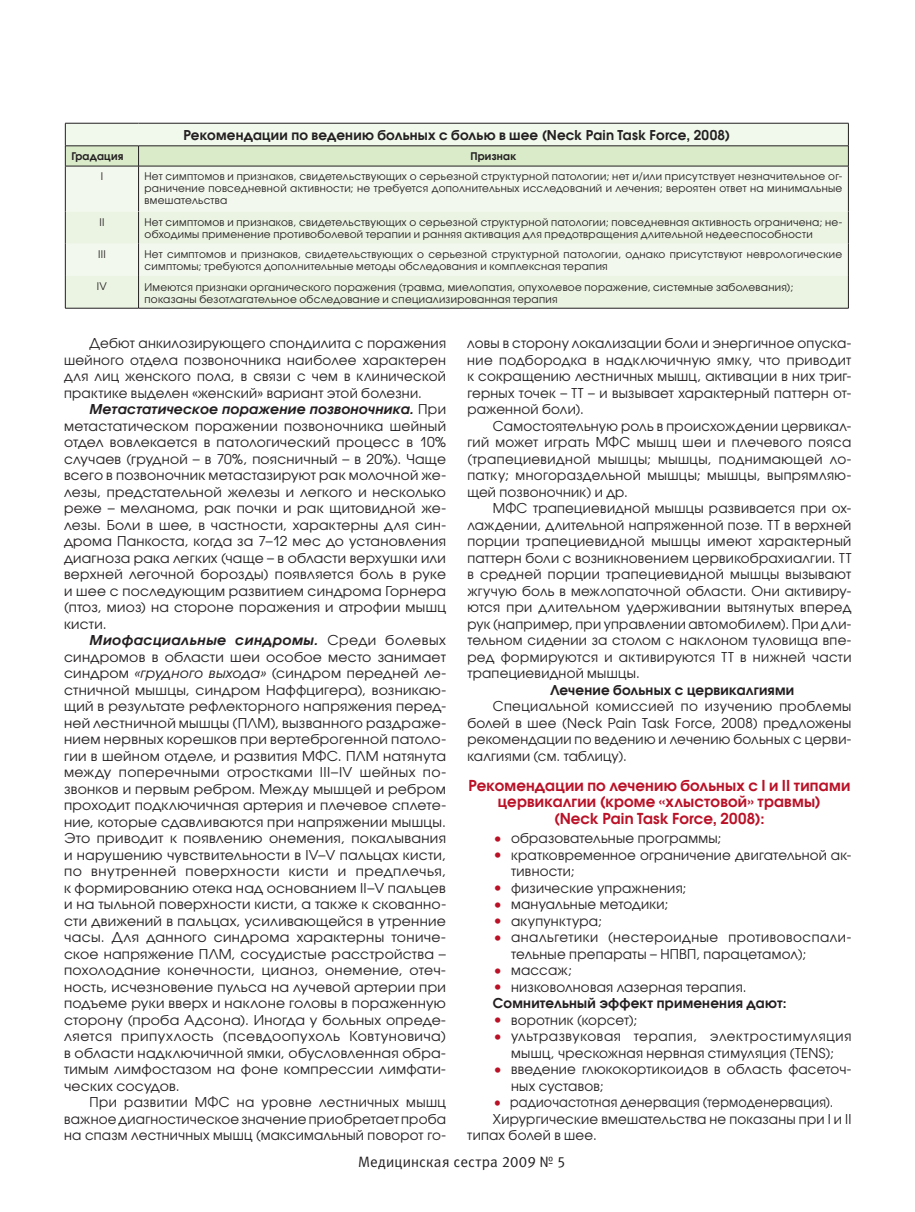
<style>
.page{position:relative;width:915px;height:1212px;background:#fff}
.page>*{position:absolute;margin:0;border:0;box-sizing:border-box;transform-origin:0 0}
.t1{font:600 15px/16.5px "Avant Garde Gothic C";letter-spacing:.01em;color:#ba1127;text-align:center}
.t2{font:15px "Meta C";letter-spacing:.01em;color:#231f20}
.t3{font:13.5px/16.5px "Avant Garde Gothic C";letter-spacing:.015em;color:#231f20;text-align:justify}
.t4{font:13.5px/16.5px "Avant Garde Gothic C";letter-spacing:.015em;color:#231f20;text-align:justify;scale:1.04 1}
.t5{font:600 13.5px/16.5px "Avant Garde Gothic C";letter-spacing:.015em;color:#231f20}
.t6{font:13.5px "Avant Garde Gothic C";letter-spacing:.015em;color:#231f20;scale:.94 1}
.t7{font:10.5px/12px "Avant Garde Gothic C";letter-spacing:.025em;color:#231f20}
.t8{font:600 10.5px "Avant Garde Gothic C";letter-spacing:.025em;color:#231f20}
.s1{font-weight:600;font-style:italic}
.s2{font-style:italic}
.s3{font-size:16.5px;color:#ba1127}
.s4{font-weight:400;font-size:16.5px;color:#ba1127}
.s5{font-weight:400}
</style>
<div class="page">
<div style="left:66px;top:167px;width:781px;height:44px;background:#f2f8ed"></div>
<svg style="left:66px;top:211px;width:781px;height:97px;background:#ecf4e5"></svg>
<hr style="left:65px;top:166px;width:1px;height:45px;background:#231f20">
<hr style="left:138px;top:166px;width:1px;height:45px;background:#231f20">
<hr style="left:847px;top:166px;width:1px;height:45px;background:#231f20">
<hr style="left:65px;top:211px;width:1px;height:33px;background:#231f20">
<hr style="left:138px;top:212px;width:1px;height:32px;background:#231f20">
<hr style="left:847px;top:211px;width:1px;height:33px;background:#231f20">
<hr style="left:65px;top:244px;width:1px;height:32px;background:#231f20">
<hr style="left:138px;top:244px;width:1px;height:32px;background:#231f20">
<hr style="left:847px;top:244px;width:1px;height:32px;background:#231f20">
<hr style="left:65px;top:276px;width:1px;height:32px;background:#231f20">
<hr style="left:138px;top:276px;width:1px;height:32px;background:#231f20">
<hr style="left:847px;top:276px;width:1px;height:32px;background:#231f20">
<hr style="left:65px;top:308px;width:73px;height:1px;background:#231f20">
<hr style="left:138px;top:308px;width:710px;height:1px;background:#231f20">
<svg style="left:65px;top:123px;width:783px;height:43px;background:#dbe6d2"></svg>
<hr style="left:65px;top:166px;width:73px;height:1px;background:#231f20">
<hr style="left:138px;top:166px;width:710px;height:1px;background:#231f20">
<p class="t5" style="left:183px;top:126px;width:548px">Рекомендации по ведению больных с болью в шее (Neck Pain Task Force, 2008)</p>
<p class="t8" style="left:71px;top:150px;width:54px">Градация</p>
<p class="t8" style="left:470px;top:150px;width:48px">Признак</p>
<p class="t7" style="left:101px;top:170px;width:4px">I</p>
<p class="t7" style="left:144px;top:170px;width:699px;text-align:justify">Нет симптомов и признаков, свидетельствующих о серьезной структурной патологии; нет и/или присутствует незначительное ог&shy;раничение повседневной активности; не требуется дополнительных исследований и лечения; вероятен ответ на минимальные вмешательства</p>
<p class="t7" style="left:99px;top:216px;width:7px">II</p>
<p class="t7" style="left:144px;top:216px;width:699px">Нет симптомов и признаков, свидетельствующих о серьезной структурной патологии; повседневная активность ограничена; не&shy;обходимы применение противоболевой терапии и ранняя активация для предотвращения длительной недееспособности</p>
<p class="t7" style="left:98px;top:248px;width:9px">III</p>
<p class="t7" style="left:144px;top:248px;width:699px">Нет симптомов и признаков, свидетельствующих о серьезной структурной патологии, однако присутствуют неврологические симптомы; требуются дополнительные методы обследования и комплексная терапия</p>
<p class="t7" style="left:97px;top:280px;width:11px">IV</p>
<p class="t7" style="left:144px;top:281px;width:650px">Имеются признаки органического поражения (травма, миелопатия, опухолевое поражение, системные заболевания); показаны безотлагательное обследование и специализированная терапия</p>
<p class="t3" style="left:64px;top:335px;width:383px;text-indent:26px">Дебют анкилозирующего спондилита с поражения шейного отдела позвоночника наиболее характерен для лиц женского пола, в связи с чем в клинической практике выделен «женский» вариант этой болезни.</p>
<p class="t3" style="left:64px;top:401px;width:383px;text-indent:26px"><span class="s1">Метастатическое поражение позвоночника.</span> При метастатическом поражении позвоночника шейный отдел вовлекается в патологический процесс в 10% случаев (грудной – в 70%, поясничный – в 20%). Чаще всего в позвоночник метастазируют рак молочной же&shy;лезы, предстательной железы и легкого и несколько реже – меланома, рак почки и рак щитовидной же&shy;лезы. Боли в шее, в частности, характерны для син&shy;дрома Панкоста, когда за 7–12 мес до установления диагноза рака легких (чаще – в области верхушки или верхней легочной борозды) появляется боль в руке и шее с последующим развитием синдрома Горнера (птоз, миоз) на стороне поражения и атрофии мышц кисти.</p>
<p class="t4" style="left:64px;top:632px;width:369px;text-indent:26px"><span class="s1">Миофасциальные синдромы.</span> Среди болевых синдромов в области шеи особое место занимает синдром <span class="s2">«грудного выхода»</span> (синдром передней ле&shy;стничной мышцы, синдром Наффцигера), возникаю&shy;щий в результате рефлекторного напряжения перед&shy;ней лестничной мышцы (ПЛМ), вызванного раздраже&shy;нием нервных корешков при вертеброгенной патоло&shy;гии в шейном отделе, и развития МФС. ПЛМ натянута между поперечными отростками III–IV шейных по&shy;звонков и первым ребром. Между мышцей и ребром проходит подключичная артерия и плечевое сплете&shy;ние, которые сдавливаются при напряжении мышцы.<br>Это приводит к появлению онемения, покалывания и нарушению чувствительности в IV–V пальцах кисти, по внутренней поверхности кисти и предплечья, к формированию отека над основанием II–V пальцев и на тыльной поверхности кисти, а также к скованно&shy;сти движений в пальцах, усиливающейся в утренние часы. Для данного синдрома характерны тониче&shy;ское напряжение ПЛМ, сосудистые расстройства – похолодание конечности, цианоз, онемение, отеч&shy;ность, исчезновение пульса на лучевой артерии при подъеме руки вверх и наклоне головы в пораженную сторону (проба Адсона). Иногда у больных опреде&shy;ляется припухлость (псевдоопухоль Ковтуновича) в области надключичной ямки, обусловленная обра&shy;тимым лимфостазом на фоне компрессии лимфати&shy;ческих сосудов.</p>
<p class="t3" style="left:64px;top:1094px;width:383px;text-indent:26px">При развитии МФС на уровне лестничных мышц важное диагностическое значение приобретает проба на спазм лестничных мышц (максимальный поворот го-</p>
<p class="t3" style="left:467px;top:335px;width:385px">ловы в сторону локализации боли и энергичное опуска&shy;ние подбородка в надключичную ямку, что приводит к сокращению лестничных мышц, активации в них триг&shy;герных точек – ТТ – и вызывает характерный паттерн от&shy;раженной боли).</p>
<p class="t3" style="left:467px;top:417px;width:385px;text-indent:26px">Самостоятельную роль в происхождении цервикал&shy;гий может играть МФС мышц шеи и плечевого пояса (трапециевидной мышцы; мышцы, поднимающей ло&shy;патку; многораздельной мышцы; мышцы, выпрямляю&shy;щей позвоночник) и др.</p>
<p class="t3" style="left:467px;top:500px;width:385px;text-indent:26px">МФС трапециевидной мышцы развивается при ох&shy;лаждении, длительной напряженной позе. ТТ в верхней порции трапециевидной мышцы имеют характерный паттерн боли с возникновением цервикобрахиалгии. ТТ в средней порции трапециевидной мышцы вызывают жгучую боль в межлопаточной области. Они активиру&shy;ются при длительном удерживании вытянутых вперед рук (например, при управлении автомобилем). При дли&shy;тельном сидении за столом с наклоном туловища впе&shy;ред формируются и активируются ТТ в нижней части трапециевидной мышцы.</p>
<p class="t5" style="left:550px;top:681px;width:246px">Лечение больных с цервикалгиями</p>
<p class="t3" style="left:467px;top:698px;width:385px;text-indent:26px">Специальной комиссией по изучению проблемы болей в шее (Neck Pain Task Force, 2008) предложены рекомендации по ведению и лечению больных с церви&shy;калгиями (см. таблицу).</p>
<p class="t1" style="left:468px;top:777px;width:383px">Рекомендации по лечению больных с I и II типами цервикалгии (кроме «хлыстовой» травмы)<br>(Neck Pain Task Force, 2008):</p>
<p class="t3" style="left:492px;top:830px;width:230px"><span class="s3">•</span> образовательные программы;</p>
<p class="t3" style="left:511px;top:846px;width:341px;text-indent:-18px"><span class="s3">•</span> кратковременное ограничение двигательной ак&shy;тивности;</p>
<p class="t3" style="left:492px;top:879px;width:195px"><span class="s3">•</span> физические упражнения;</p>
<p class="t3" style="left:492px;top:896px;width:177px"><span class="s3">•</span> мануальные методики;</p>
<p class="t3" style="left:492px;top:912px;width:110px"><span class="s3">•</span> акупунктура;</p>
<p class="t3" style="left:511px;top:929px;width:341px;text-indent:-18px"><span class="s3">•</span> анальгетики (нестероидные противовоспали&shy;тельные препараты – НПВП, парацетамол);</p>
<p class="t3" style="left:492px;top:962px;width:80px"><span class="s3">•</span> массаж;</p>
<p class="t5" style="left:492px;top:978px;width:295px"><span class="s4">•</span> <span class="s5">низковолновая лазерная терапия.<br></span>Сомнительный эффект применения дают:</p>
<p class="t3" style="left:492px;top:1011px;width:146px"><span class="s3">•</span> воротник (корсет);</p>
<p class="t3" style="left:492px;top:1028px;width:360px;text-align:center"><span class="s3">•</span> ультразвуковая терапия, электростимуляция мышц, чрескожная нервная стимуляция (TENS);</p>
<p class="t3" style="left:511px;top:1061px;width:341px;text-indent:-18px"><span class="s3">•</span> введение глюкокортикоидов в область фасеточ&shy;ных суставов;</p>
<p class="t6" style="left:492px;top:1094px;width:363px"><span class="s3">•</span> радиочастотная денервация (термоденервация).</p>
<p class="t3" style="left:492px;top:1110px;width:360px">Хирургические вмешательства не показаны при I и II</p>
<p class="t3" style="left:467px;top:1127px;width:131px">типах болей в шее.</p>
<p class="t2" style="left:358px;top:1153px;width:209px">Медицинская сестра 2009 № 5</p>
</div>
